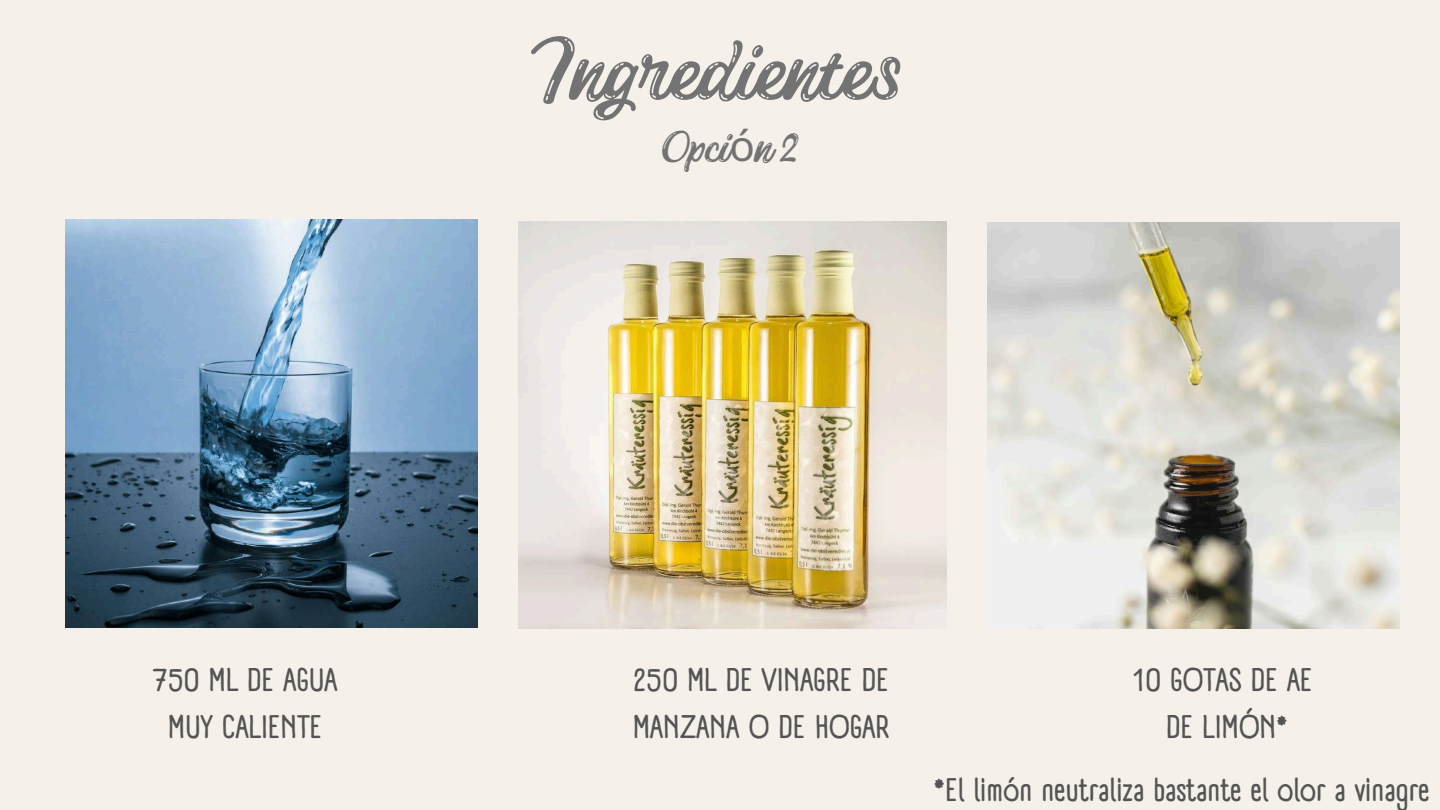
<style>
.page{position:relative;width:1440px;height:810px;background:#f5f0ea}
.page>*{position:absolute;margin:0;border:0;box-sizing:border-box;transform-origin:0 0}
.t1{font:82.2px "RTL Kawthar Regular";color:#737373}
.t2{font:42.2px "RTL Kawthar Regular";color:#737373}
.t3{font:700 32px/47.2px "A Day Without Sun Text";color:#545454;text-align:center}
.s1{font-family:"Noto Sans"}
</style>
<div class="page">
<img style="left:66px;top:220px;width:412px;height:407px">
<img style="left:519px;top:221px;width:428px;height:408px">
<img style="left:988px;top:223px;width:412px;height:405px">
<h1 class="t1" style="left:539px;top:24px;width:364px">Ingredientes</h1>
<h2 class="t2" style="left:663px;top:123px;width:137px">Opci<span class="s1">ó</span>n 2</h2>
<p class="t3" style="left:153px;top:657px;width:186px">750 ML DE AGUA<br>MUY CALIENTE</p>
<p class="t3" style="left:633px;top:657px;width:258px;text-align:left">250 ML DE VINAGRE DE<br>MANZANA O DE HOGAR</p>
<p class="t3" style="left:1133px;top:657px;width:182px">10 GOTAS DE AE<br>DE LIMÓN*</p>
<p class="t3" style="left:934px;top:767px;width:497px">*El limón neutraliza bastante el olor a vinagre</p>
</div>
